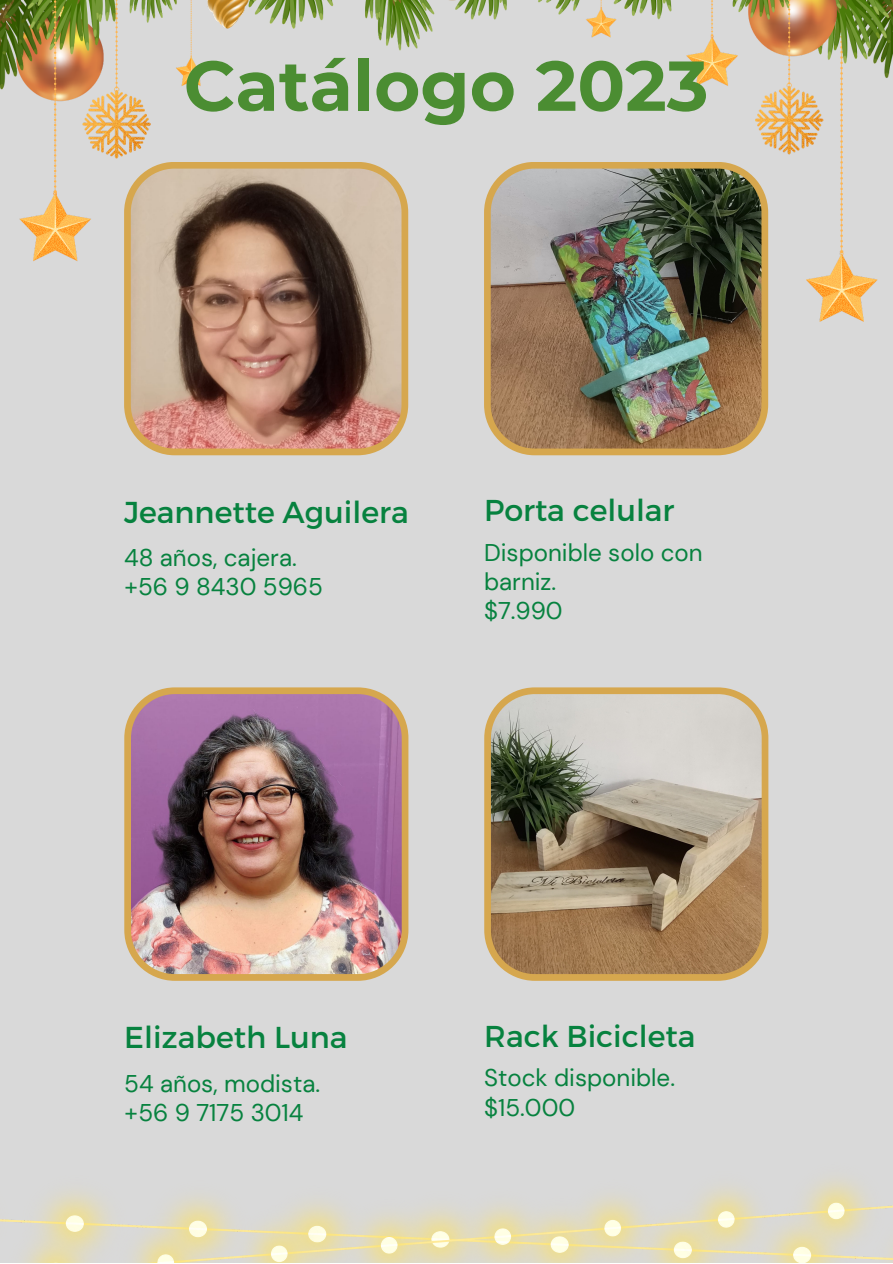
<style>
.page{position:relative;width:893px;height:1264px;background:#fff}
.page>*{position:absolute;margin:0;border:0;box-sizing:border-box;transform-origin:0 0}
.t1{font:700 70.5px "Montserrat";color:#4b8d32}
.t2{font:30.15px "Montserrat";color:#07823f}
.t3{font:24.15px/29.2px "DM Sans";color:#07823f}
</style>
<div class="page">
<div style="left:0;top:0;width:892px;height:1262px;background:#d9d9d9"></div>
<svg style="left:124px;top:363px;width:284px;height:92px;background:#b2836d"></svg>
<img style="left:0;top:0;width:892px;height:363px">
<img style="left:484px;top:162px;width:284px;height:293px">
<img style="left:124px;top:687px;width:284px;height:293px">
<svg style="left:484px;top:687px;width:284px;height:293px"></svg>
<img style="left:0;top:1179px;width:892px;height:83px">
<p class="t1" style="left:184px;top:43px;width:526px">Catálogo 2023</p>
<p class="t2" style="left:124px;top:492px;width:286px">Jeannette Aguilera</p>
<p class="t3" style="left:124px;top:543px;width:174px">48 años, cajera.</p>
<p class="t3" style="left:124px;top:572px;width:200px">+56 9 8430 5965</p>
<p class="t2" style="left:484px;top:490px;width:192px">Porta celular</p>
<p class="t3" style="left:484px;top:538px;width:220px">Disponible solo con barniz.</p>
<p class="t3" style="left:484px;top:596px;width:80px">$7.990</p>
<p class="t2" style="left:124px;top:1017px;width:225px">Elizabeth Luna</p>
<p class="t3" style="left:124px;top:1068px;width:197px">54 años, modista.</p>
<p class="t3" style="left:124px;top:1098px;width:181px">+56 9 7175 3014</p>
<p class="t2" style="left:484px;top:1016px;width:212px">Rack Bicicleta</p>
<p class="t3" style="left:484px;top:1063px;width:192px">Stock disponible.</p>
<p class="t3" style="left:484px;top:1092px;width:92px">$15.000</p>
</div>
